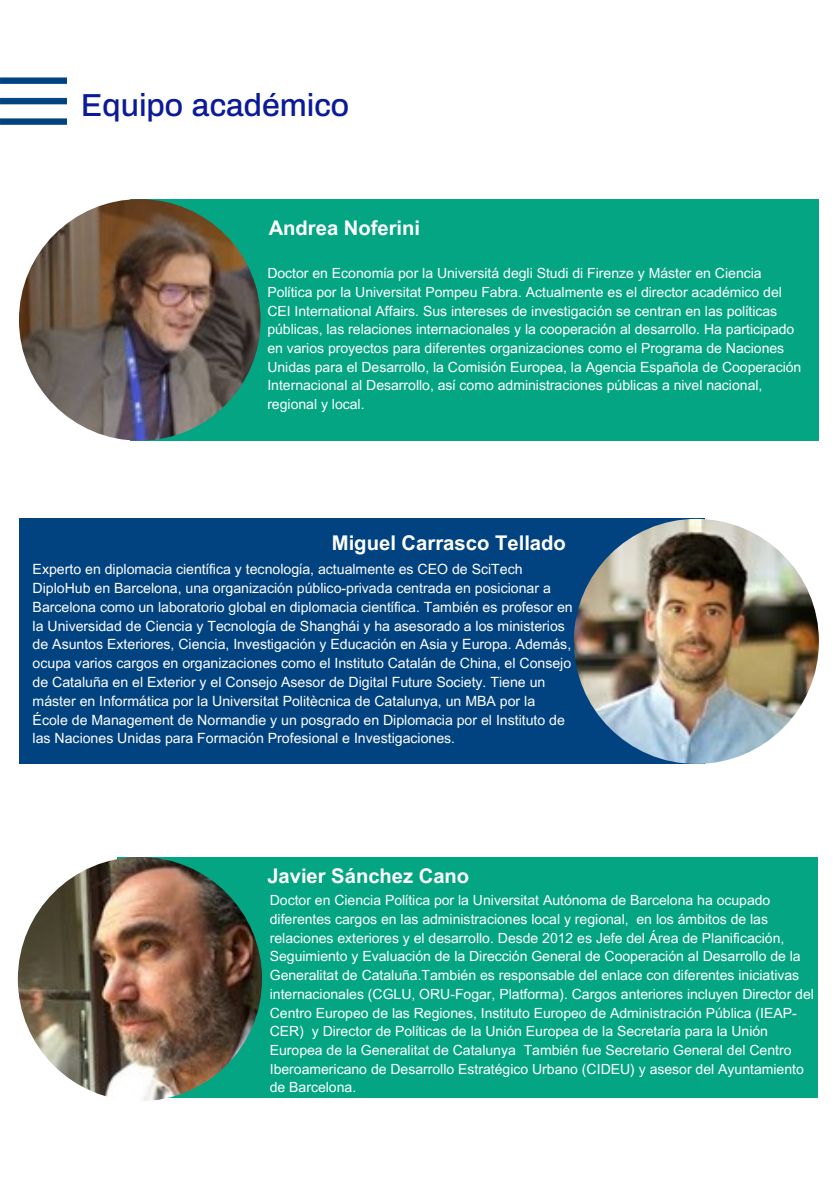
<style>
.page{position:relative;width:836px;height:1196px;background:#fff}
.page>*{position:absolute;margin:0;border:0;box-sizing:border-box;transform-origin:0 0}
.t1{font:500 31.8px "Archivo";color:#0b1a98}
.t2{font:700 20.2px "Arial MT Pro";color:#fff}
.t3{font:14px/18.6px "Arial MT Pro";color:#fff}
</style>
<div class="page">
<img style="left:0;top:77px;width:66px;height:48px">
<div style="left:130px;top:199px;width:688px;height:242px;background:#04a583"></div>
<img style="left:19px;top:199px;width:241px;height:242px;border-radius:50%">
<div style="left:19px;top:519px;width:685px;height:245px;background:#014380"></div>
<img style="left:573px;top:519px;width:245px;height:245px;border-radius:50%">
<div style="left:118px;top:857px;width:699px;height:240px;background:#04a583"></div>
<img style="left:18px;top:857px;width:244px;height:244px;border-radius:50%">
<h1 class="t1" style="left:81px;top:85px;width:269px">Equipo académico</h1>
<p class="t2" style="left:269px;top:220px;width:153px">Andrea Noferini</p>
<h2 class="t3" style="left:267px;top:266px;width:535px">Doctor en Economía por la Universitá degli Studi di Firenze y Máster en Ciencia Política por la Universitat Pompeu Fabra. Actualmente es el director académico del CEI International Affairs. Sus intereses de investigación se centran en las políticas públicas, las relaciones internacionales y la cooperación al desarrollo. Ha participado en varios proyectos para diferentes organizaciones como el Programa de Naciones Unidas para el Desarrollo, la Comisión Europea, la Agencia Española de Cooperación Internacional al Desarrollo, así como administraciones públicas a nivel nacional, regional y local.</h2>
<p class="t2" style="left:332px;top:535px;width:236px">Miguel Carrasco Tellado</p>
<p class="t3" style="left:33px;top:561px;width:541px">Experto en diplomacia científica y tecnología, actualmente es CEO de SciTech DiploHub en Barcelona, una organización público-privada centrada en posicionar a Barcelona como un laboratorio global en diplomacia científica. También es profesor en la Universidad de Ciencia y Tecnología de Shanghái y ha asesorado a los ministerios de Asuntos Exteriores, Ciencia, Investigación y Educación en Asia y Europa. Además, ocupa varios cargos en organizaciones como el Instituto Catalán de China, el Consejo de Cataluña en el Exterior y el Consejo Asesor de Digital Future Society. Tiene un máster en Informática por la Universitat Politècnica de Catalunya, un MBA por la École de Management de Normandie y un posgrado en Diplomacia por el Instituto de las Naciones Unidas para Formación Profesional e Investigaciones.</p>
<h2 class="t2" style="left:267px;top:868px;width:203px">Javier Sánchez Cano</h2>
<p class="t3" style="left:270px;top:893px;width:545px">Doctor en Ciencia Política por la Universitat Autónoma de Barcelona ha ocupado diferentes cargos en las administraciones local y regional, en los ámbitos de las relaciones exteriores y el desarrollo. Desde 2012 es Jefe del Área de Planificación, Seguimiento y Evaluación de la Dirección General de Cooperación al Desarrollo de la Generalitat de Cataluña.También es responsable del enlace con diferentes iniciativas internacionales (CGLU, ORU-Fogar, Platforma). Cargos anteriores incluyen Director del Centro Europeo de las Regiones, Instituto Europeo de Administración Pública (IEAP-CER) y Director de Políticas de la Unión Europea de la Secretaría para la Unión Europea de la Generalitat de Catalunya También fue Secretario General del Centro Iberoamericano de Desarrollo Estratégico Urbano (CIDEU) y asesor del Ayuntamiento de Barcelona.</p>
</div>
